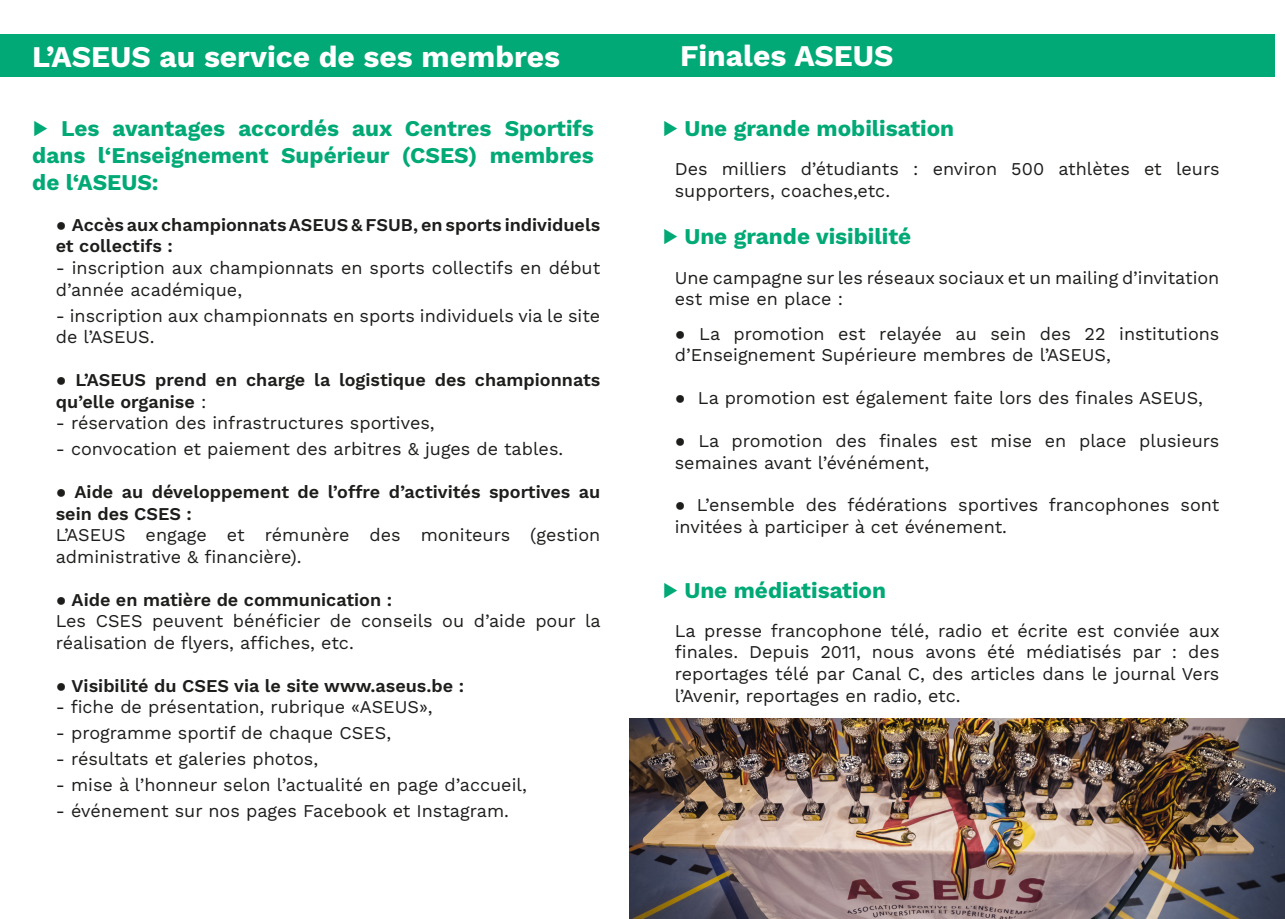
<style>
.page{position:relative;width:1285px;height:919px;background:#fff}
.page>*{position:absolute;margin:0;border:0;box-sizing:border-box;transform-origin:0 0}
.Titre_bloc{font:700 30px "Work Sans";color:#fff}
.sous-titre{font:700 22.5px/27px "Work Sans";color:#00a975;text-align:justify}
.texte_normal{font:18px/21.6px "Work Sans";color:#1d1d1b}
.texte_normal-2{font:600 18px/21.6px "Work Sans";color:#1d1d1b}
.s1{font-weight:400}
.s2{font-family:"Arial";font-weight:400}
.s3{font-family:"Arial"}
</style>
<div class="page">
<div style="left:0;top:34px;width:643px;height:43px;background:#00a975"></div>
<div style="left:630px;top:34px;width:644px;height:42px;background:#00a975"></div>
<img style="left:629px;top:718px;width:655px;height:200px">
<p class="Titre_bloc" style="left:32px;top:34px;width:529px">L’ASEUS au service de ses membres</p>
<p class="sous-titre" style="left:32px;top:114px;width:563px"><span class="s1">▶</span> Les avantages accordés aux Centres Sportifs dans l‘Enseignement Supérieur (CSES) membres de l‘ASEUS:</p>
<p class="texte_normal-2" style="left:56px;top:213px;width:546px"><span class="s2">●</span> Accès aux championnats ASEUS &amp; FSUB, en sports individuels et collectifs :</p>
<p class="texte_normal" style="left:56px;top:256px;width:546px">- inscription aux championnats en sports collectifs en début d’année académique,</p>
<p class="texte_normal" style="left:56px;top:304px;width:546px">- inscription aux championnats en sports individuels via le site de l’ASEUS.</p>
<p class="texte_normal-2" style="left:56px;top:368px;width:546px"><span class="s2">●</span> L’ASEUS prend en charge la logistique des championnats qu’elle organise <span class="s1">:</span></p>
<p class="texte_normal" style="left:56px;top:411px;width:380px">- réservation des infrastructures sportives,</p>
<p class="texte_normal" style="left:56px;top:437px;width:509px">- convocation et paiement des arbitres &amp; juges de tables.</p>
<p class="texte_normal-2" style="left:56px;top:480px;width:546px"><span class="s2">●</span> Aide au développement de l’offre d’activités sportives au sein des CSES :</p>
<p class="texte_normal" style="left:56px;top:523px;width:546px">L’ASEUS engage et rémunère des moniteurs (gestion administrative &amp; financière).</p>
<p class="texte_normal-2" style="left:56px;top:588px;width:338px"><span class="s2">●</span> Aide en matière de communication :</p>
<p class="texte_normal" style="left:56px;top:609px;width:546px">Les CSES peuvent bénéficier de conseils ou d’aide pour la réalisation de flyers, affiches, etc.</p>
<p class="texte_normal-2" style="left:56px;top:674px;width:410px"><span class="s2">●</span> Visibilité du CSES via le site www.aseus.be :</p>
<p class="texte_normal" style="left:56px;top:695px;width:378px">- fiche de présentation, rubrique «ASEUS»,</p>
<p class="texte_normal" style="left:56px;top:721px;width:337px">- programme sportif de chaque CSES,</p>
<p class="texte_normal" style="left:56px;top:747px;width:264px">- résultats et galeries photos,</p>
<p class="texte_normal" style="left:56px;top:773px;width:472px">- mise à l’honneur selon l’actualité en page d’accueil,</p>
<p class="texte_normal" style="left:56px;top:799px;width:454px">- événement sur nos pages Facebook et Instagram.</p>
<p class="Titre_bloc" style="left:680px;top:33px;width:215px">Finales ASEUS</p>
<p class="sous-titre" style="left:662px;top:114px;width:293px"><span class="s1">▶</span> Une grande mobilisation</p>
<p class="texte_normal" style="left:674px;top:157px;width:546px">Des milliers d’étudiants : environ 500 athlètes et leurs supporters, coaches,etc.</p>
<p class="sous-titre" style="left:662px;top:222px;width:250px"><span class="s1">▶</span> Une grande visibilité</p>
<p class="texte_normal" style="left:674px;top:266px;width:546px">Une campagne sur les réseaux sociaux et un mailing d’invitation est mise en place :</p>
<p class="texte_normal" style="left:674px;top:322px;width:546px"><span class="s3">●</span> La promotion est relayée au sein des 22 institutions d’Enseignement Supérieure membres de l’ASEUS,</p>
<p class="texte_normal" style="left:674px;top:386px;width:529px"><span class="s3">●</span> La promotion est également faite lors des finales ASEUS,</p>
<p class="texte_normal" style="left:674px;top:429px;width:546px"><span class="s3">●</span> La promotion des finales est mise en place plusieurs semaines avant l’événément,</p>
<p class="texte_normal" style="left:674px;top:493px;width:546px"><span class="s3">●</span> L’ensemble des fédérations sportives francophones sont invitées à participer à cet événement.</p>
<p class="sous-titre" style="left:662px;top:575px;width:225px"><span class="s1">▶</span> Une médiatisation</p>
<p class="texte_normal" style="left:674px;top:619px;width:546px;text-align:justify">La presse francophone télé, radio et écrite est conviée aux finales. Depuis 2011, nous avons été médiatisés par : des reportages télé par Canal C, des articles dans le journal Vers l’Avenir, reportages en radio, etc.</p>
</div>
